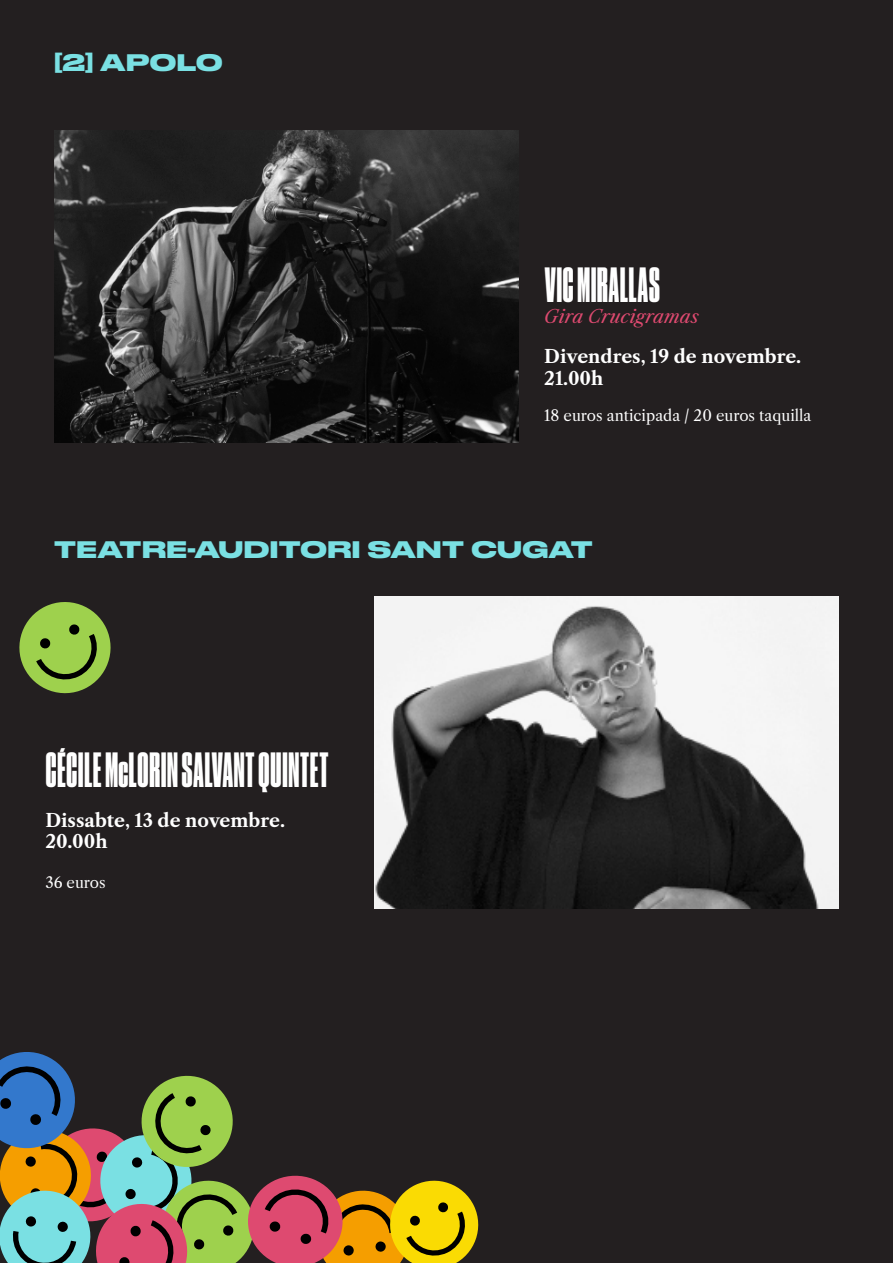
<style>
.page{position:relative;width:893px;height:1263px;background:#231f20}
.page>*{position:absolute;margin:0;border:0;box-sizing:border-box;transform-origin:0 0}
.t1{font:46.5px "Druk X Condensed Super";letter-spacing:.02em;color:#fff}
.t2{font:700 22.5px "Druk Wide";letter-spacing:.02em;color:#7ae0e3}
.t3{font:700 18px "Libre Caslon Text";color:#fff}
.t4{font:italic 18px "Libre Caslon Text";color:#de4a70}
.t5{font:15px "Libre Caslon Text";color:#fff}
</style>
<div class="page">
<img style="left:54px;top:130px;width:465px;height:312px">
<img style="left:374px;top:596px;width:465px;height:312px">
<svg style="left:19px;top:602px;width:92px;height:92px"></svg>
<svg style="left:0;top:1052px;width:479px;height:211px"></svg>
<p class="t2" style="left:54px;top:44px;width:170px">[2] APOLO</p>
<p class="t1" style="left:545px;top:258px;width:116px">VIC MIRALLAS</p>
<p class="t4" style="left:544px;top:306px;width:156px">Gira Crucigramas</p>
<p class="t3" style="left:544px;top:345px;width:258px">Divendres, 19 de novembre.</p>
<p class="t3" style="left:544px;top:367px;width:61px">21.00h</p>
<p class="t5" style="left:544px;top:406px;width:269px">18 euros anticipada / 20 euros taquilla</p>
<p class="t2" style="left:54px;top:531px;width:540px">TEATRE-AUDITORI SANT CUGAT</p>
<p class="t1" style="left:46px;top:743px;width:284px">CÉCILE McLORIN SALVANT QUINTET</p>
<p class="t3" style="left:45px;top:809px;width:241px">Dissabte, 13 de novembre.</p>
<p class="t3" style="left:45px;top:831px;width:64px">20.00h</p>
<p class="t5" style="left:45px;top:873px;width:62px">36 euros</p>
</div>
